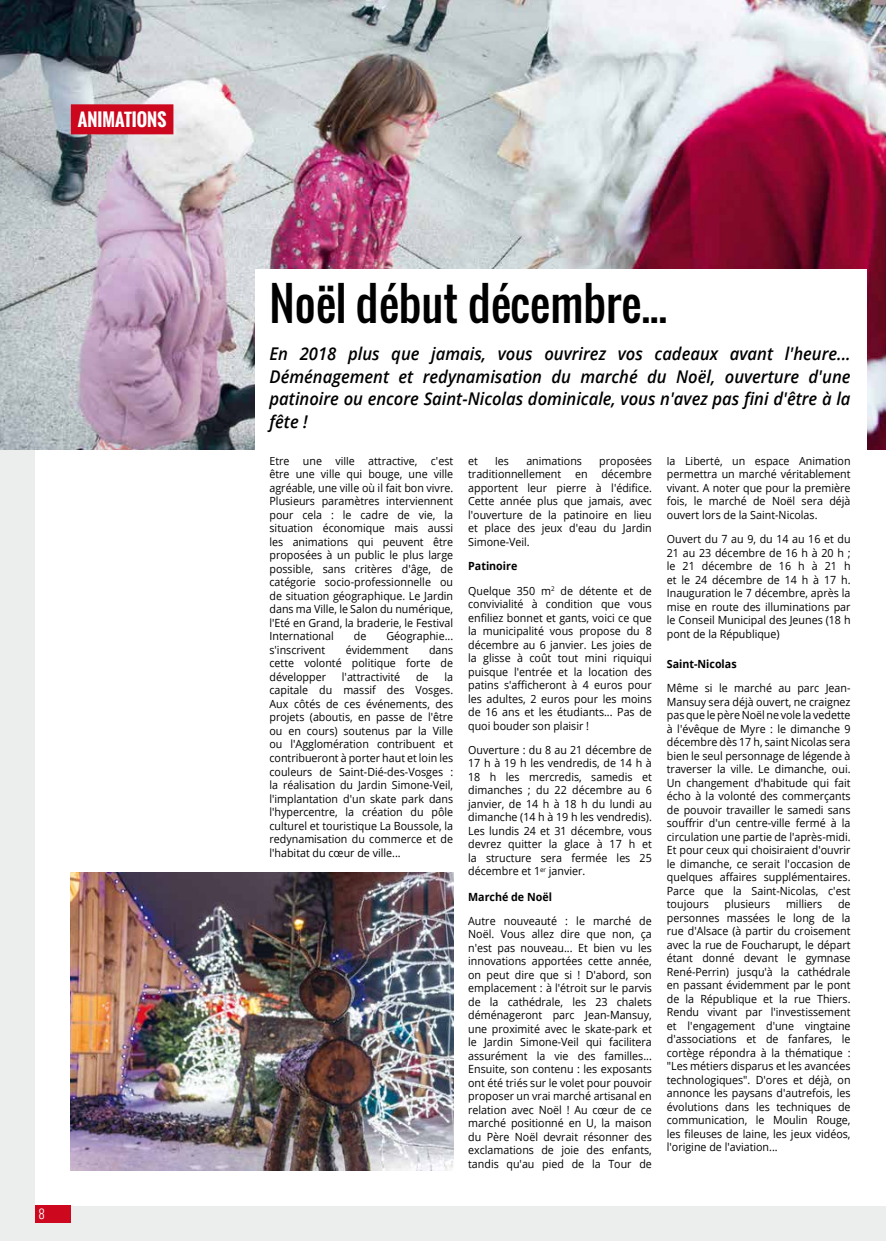
<style>
.page{position:relative;width:886px;height:1241px;background:#fff}
.page>*{position:absolute;margin:0;border:0;box-sizing:border-box;transform-origin:0 0}
.t1{font:45px "Oswald";color:#000}
.t2{font:italic 600 17.5px/22.5px "Open Sans";color:#000;text-align:justify;scale:.95 1}
.t3{font:700 17.5px "Oswald";color:#fff}
.t4{font:300 12.5px "Oswald";color:#fff}
.t5{font:11.25px/13.5px "Open Sans";color:#000;text-align:justify;scale:.95 1}
.t6{font:700 11.25px "Open Sans";color:#000;scale:.95 1}
.s1{font-weight:700}
</style>
<div class="page">
<div style="left:0;top:0;width:886px;height:1240px;background:#eceded"></div>
<div style="left:35px;top:35px;width:851px;height:1170px;background:#fff"></div>
<img style="left:0;top:0;width:886px;height:449px">
<div style="left:71px;top:104px;width:102px;height:30px;background:#cd071e"></div>
<div style="left:254px;top:269px;width:612px;height:187px;background:#fff"></div>
<img style="left:71px;top:872px;width:382px;height:297px">
<div style="left:35px;top:1205px;width:36px;height:17px;background:#cd071e"></div>
<h2 class="t3" style="left:78px;top:107px;width:90px">ANIMATIONS</h2>
<p class="t4" style="left:39px;top:1204px;width:7px">8</p>
<h1 class="t1" style="left:269px;top:269px;width:399px">Noël début décembre...</h1>
<h2 class="t2" style="left:269px;top:342px;width:613px">En 2018 plus que jamais, vous ouvrirez vos cadeaux avant l'heure...<br>Déménagement et redynamisation du marché du Noël, ouverture d'une patinoire ou encore Saint-Nicolas dominicale, vous n'avez pas fini d'être à la fête !</h2>
<p class="t5" style="left:269px;top:453px;width:195px">Etre une ville attractive, c'est être une ville qui bouge, une ville agréable, une ville où il fait bon vivre.<br>Plusieurs paramètres interviennent pour cela : le cadre de vie, la situation économique mais aussi les animations qui peuvent être proposées à un public le plus large possible, sans critères d'âge, de catégorie socio-professionnelle ou de situation géographique. Le Jardin dans ma Ville, le Salon du numérique, l'Eté en Grand, la braderie, le Festival International</p>
<p class="t5" style="left:354px;top:629px;width:15px">de</p>
<p class="t5" style="left:386px;top:629px;width:72px">Géographie...</p>
<p class="t5" style="left:269px;top:642px;width:60px">s'inscrivent</p>
<p class="t5" style="left:346px;top:642px;width:68px">évidemment</p>
<p class="t5" style="left:269px;top:642px;width:195px;text-indent:159px">dans cette volonté politique forte de développer</p>
<p class="t5" style="left:342px;top:669px;width:63px">l'attractivité</p>
<p class="t5" style="left:416px;top:669px;width:15px">de</p>
<p class="t5" style="left:269px;top:669px;width:195px;text-indent:175px">la capitale du massif des Vosges.<br>Aux côtés de ces événements, des projets (aboutis, en passe de l'être ou en cours) soutenus par la Ville ou l'Agglomération contribuent et contribueront à porter haut et loin les couleurs de Saint-Dié-des-Vosges : la réalisation du Jardin Simone-Veil, l'implantation d'un skate park dans l'hypercentre, la création du pôle culturel et touristique La Boussole, la redynamisation du commerce et de l'habitat du cœur de ville...</p>
<p class="t5" style="left:468px;top:453px;width:195px;text-indent:131px">proposées traditionnellement en décembre apportent leur pierre à l'édifice.<br>Cette année plus que jamais, avec l'ouverture de la patinoire en lieu et place des jeux d'eau du Jardin Simone-Veil.</p>
<p class="t5" style="left:468px;top:554px;width:195px;line-height:24.1px"><span class="s1">Patinoire<br></span>Quelque 350 m<sup>2</sup> de détente et de</p>
<p class="t5" style="left:468px;top:597px;width:195px">convivialité à condition que vous enfiliez bonnet et gants, voici ce que la municipalité vous propose du 8 décembre au 6 janvier. Les joies de la glisse à coût tout mini riquiqui puisque l'entrée et la location des patins s'afficheront à 4 euros pour les adultes, 2 euros pour les moins de 16 ans et les étudiants... Pas de quoi bouder son plaisir !</p>
<p class="t5" style="left:468px;top:742px;width:195px">Ouverture : du 8 au 21 décembre de 17 h à 19 h les vendredis, de 14 h à 18 h les mercredis, samedis et dimanches ; du 22 décembre au 6 janvier, de 14 h à 18 h du lundi au dimanche (14 h à 19 h les vendredis).<br>Les lundis 24 et 31 décembre, vous devrez quitter la glace à 17 h et la structure sera fermée les 25 décembre et 1<sup>er</sup> janvier.</p>
<p class="t6" style="left:468px;top:888px;width:90px">Marché de Noël</p>
<p class="t5" style="left:468px;top:913px;width:195px">Autre nouveauté : le marché de Noël. Vous allez dire que non, ça n'est pas nouveau... Et bien vu les innovations apportées cette année, on peut dire que si ! D'abord, son emplacement : à l'étroit sur le parvis de la cathédrale, les 23 chalets déménageront parc Jean-Mansuy, une proximité avec le skate-park et le Jardin Simone-Veil qui facilitera assurément la vie des familles...<br>Ensuite, son contenu : les exposants ont été triés sur le volet pour pouvoir proposer un vrai marché artisanal en relation avec Noël ! Au cœur de ce marché positionné en U, la maison du Père Noël devrait résonner des exclamations de joie des enfants, tandis qu'au pied de la Tour de</p>
<p class="t5" style="left:468px;top:453px;width:12px">et</p>
<p class="t5" style="left:495px;top:453px;width:16px">les</p>
<p class="t5" style="left:526px;top:453px;width:60px">animations</p>
<p class="t5" style="left:667px;top:453px;width:195px">la Liberté, un espace Animation permettra un marché véritablement vivant. A noter que pour la première fois, le marché de Noël sera déjà ouvert lors de la Saint-Nicolas.</p>
<p class="t5" style="left:667px;top:532px;width:195px">Ouvert du 7 au 9, du 14 au 16 et du 21 au 23 décembre de 16 h à 20 h ; le 21 décembre de 16 h à 21 h et le 24 décembre de 14 h à 17 h.<br>Inauguration le 7 décembre, après la mise en route des illuminations par le Conseil Municipal des Jeunes (18 h pont de la République)</p>
<p class="t6" style="left:667px;top:655px;width:75px">Saint-Nicolas</p>
<p class="t5" style="left:667px;top:681px;width:195px">Même si le marché au parc Jean-Mansuy sera déjà ouvert, ne craignez pas que le père Noël ne vole la vedette à l'évêque de Myre : le dimanche 9 décembre dès 17 h, saint Nicolas sera bien le seul personnage de légende à traverser la ville. Le dimanche, oui.<br>Un changement d'habitude qui fait écho à la volonté des commerçants de pouvoir travailler le samedi sans souffrir d'un centre-ville fermé à la circulation une partie de l'après-midi.<br>Et pour ceux qui choisiraient d'ouvrir le dimanche, ce serait l'occasion de quelques affaires supplémentaires.<br>Parce que la Saint-Nicolas, c'est toujours</p>
<p class="t5" style="left:667px;top:897px;width:195px;text-indent:171px">de personnes massées le long de la rue d'Alsace (à partir du croisement avec la rue de Foucharupt, le départ étant donné devant le gymnase René-Perrin) jusqu'à la cathédrale en passant évidemment par le pont de la République et la rue Thiers.<br>Rendu vivant par l'investissement et l'engagement d'une vingtaine d'associations et de fanfares, le cortège répondra à la thématique : "Les métiers disparus et les avancées technologiques". D'ores et déjà, on annonce les paysans d'autrefois, les évolutions dans les techniques de communication, le Moulin Rouge, les fileuses de laine, les jeux vidéos, l'origine de l'aviation...</p>
<p class="t5" style="left:724px;top:897px;width:50px">plusieurs</p>
<p class="t5" style="left:786px;top:897px;width:40px">milliers</p>
</div>
